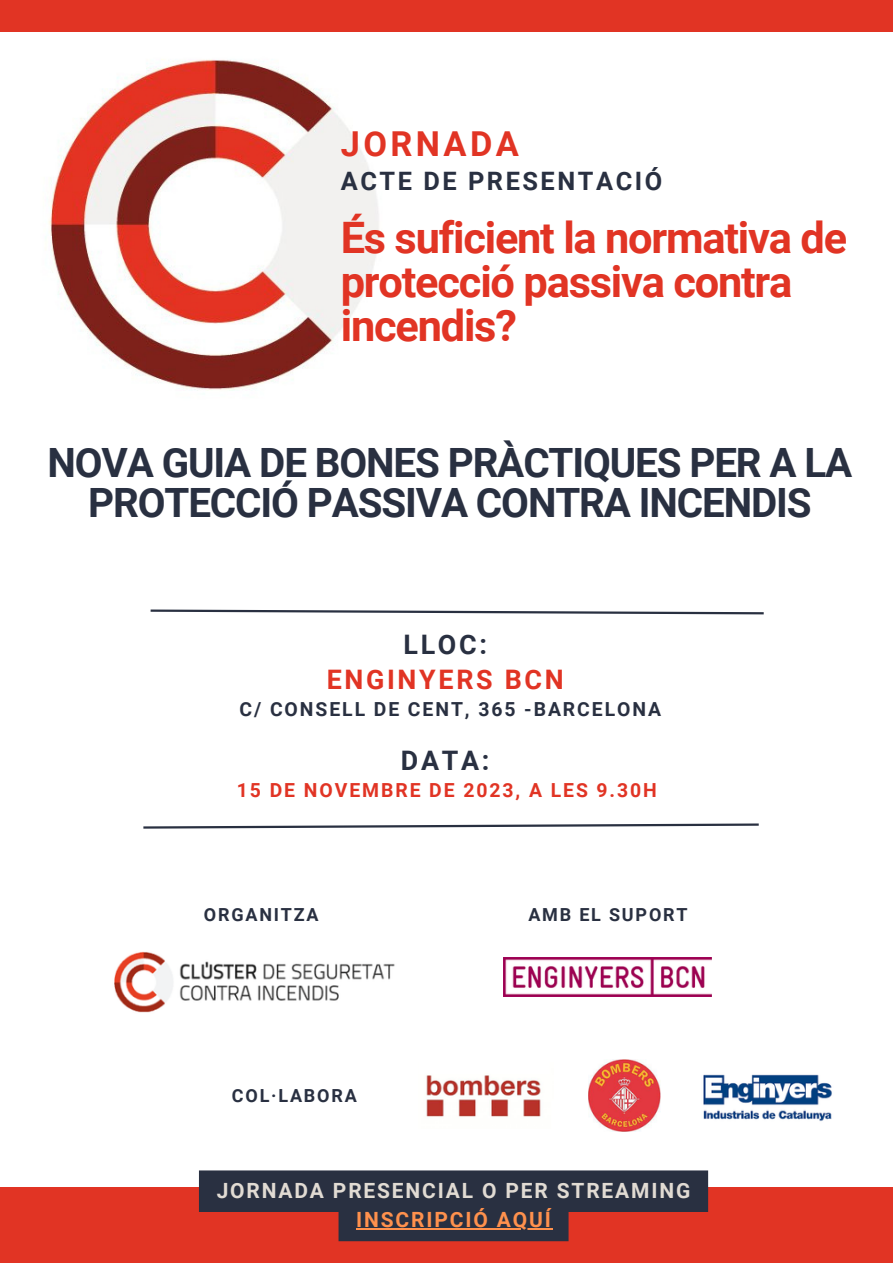
<style>
.page{position:relative;width:893px;height:1264px;background:#fff}
.page>*{position:absolute;margin:0;border:0;box-sizing:border-box;transform-origin:0 0}
.t1{font:700 43.35px/43.8px "Roboto";letter-spacing:-.03em;color:#e13424}
.t2{font:700 40.35px/40.5px "Roboto";letter-spacing:-.03em;color:#293041;text-align:center}
.t3{font:700 34.35px "Roboto";letter-spacing:.1em;color:#e13424}
.t4{font:700 26.85px "Roboto";letter-spacing:.1em;color:#e13424}
.t5{font:700 26.85px "Roboto";letter-spacing:.1em;color:#293041}
.t6{font:700 25.35px "Roboto";letter-spacing:.1em;color:#293041}
.t7{font:700 21px "Roboto";letter-spacing:.09em;color:#e1dbd3}
.t8{font:700 21px "Roboto";letter-spacing:.09em;color:#ff914d}
.t9{font:700 19.35px "Roboto";letter-spacing:.1em;color:#293041}
.t10{font:700 19.35px "Roboto";letter-spacing:.1em;color:#e13424}
.t11{font:700 18px "Roboto";letter-spacing:.1em;color:#293041}
</style>
<div class="page">
<img style="left:48px;top:59px;width:331px;height:332px">
<div style="left:0;top:1186px;width:892px;height:76px;background:#e13424"></div>
<svg style="left:143px;top:823px;width:616px;height:6px"></svg>
<img style="left:114px;top:951px;width:281px;height:62px">
<svg style="left:150px;top:609px;width:614px;height:6px"></svg>
<img style="left:504px;top:957px;width:207px;height:39px">
<img style="left:426px;top:1075px;width:115px;height:42px">
<img style="left:589px;top:1059px;width:71px;height:72px">
<div style="left:0;top:0;width:892px;height:32px;background:#e13424"></div>
<img style="left:703px;top:1074px;width:129px;height:47px">
<svg style="left:199px;top:1170px;width:509px;height:71px"></svg>
<hr style="left:356px;top:1228px;width:196px;height:1px;background:#ff914d">
<p class="t3" style="left:341px;top:124px;width:180px">JORNADA</p>
<p class="t6" style="left:341px;top:166px;width:323px">ACTE DE PRESENTACIÓ</p>
<p class="t1" style="left:341px;top:216px;width:508px">És suficient la normativa de protecció passiva contra incendis?</p>
<p class="t2" style="left:48px;top:442px;width:806px">NOVA GUIA DE BONES PRÀCTIQUES PER A LA<br>PROTECCIÓ PASSIVA CONTRA INCENDIS</p>
<p class="t5" style="left:403px;top:629px;width:85px">LLOC:</p>
<p class="t4" style="left:326px;top:664px;width:238px">ENGINYERS BCN</p>
<p class="t9" style="left:239px;top:698px;width:423px">C/ CONSELL DE CENT, 365 -BARCELONA</p>
<p class="t5" style="left:401px;top:745px;width:90px">DATA:</p>
<p class="t10" style="left:237px;top:779px;width:421px">15 DE NOVEMBRE DE 2023, A LES 9.30H</p>
<p class="t11" style="left:204px;top:904px;width:116px">ORGANITZA</p>
<p class="t11" style="left:528px;top:904px;width:161px">AMB EL SUPORT</p>
<p class="t11" style="left:232px;top:1085px;width:126px">COL·LABORA</p>
<p class="t7" style="left:217px;top:1178px;width:475px">JORNADA PRESENCIAL O PER STREAMING</p>
<p class="t8" style="left:356px;top:1207px;width:196px">INSCRIPCIÓ AQUÍ</p>
</div>
